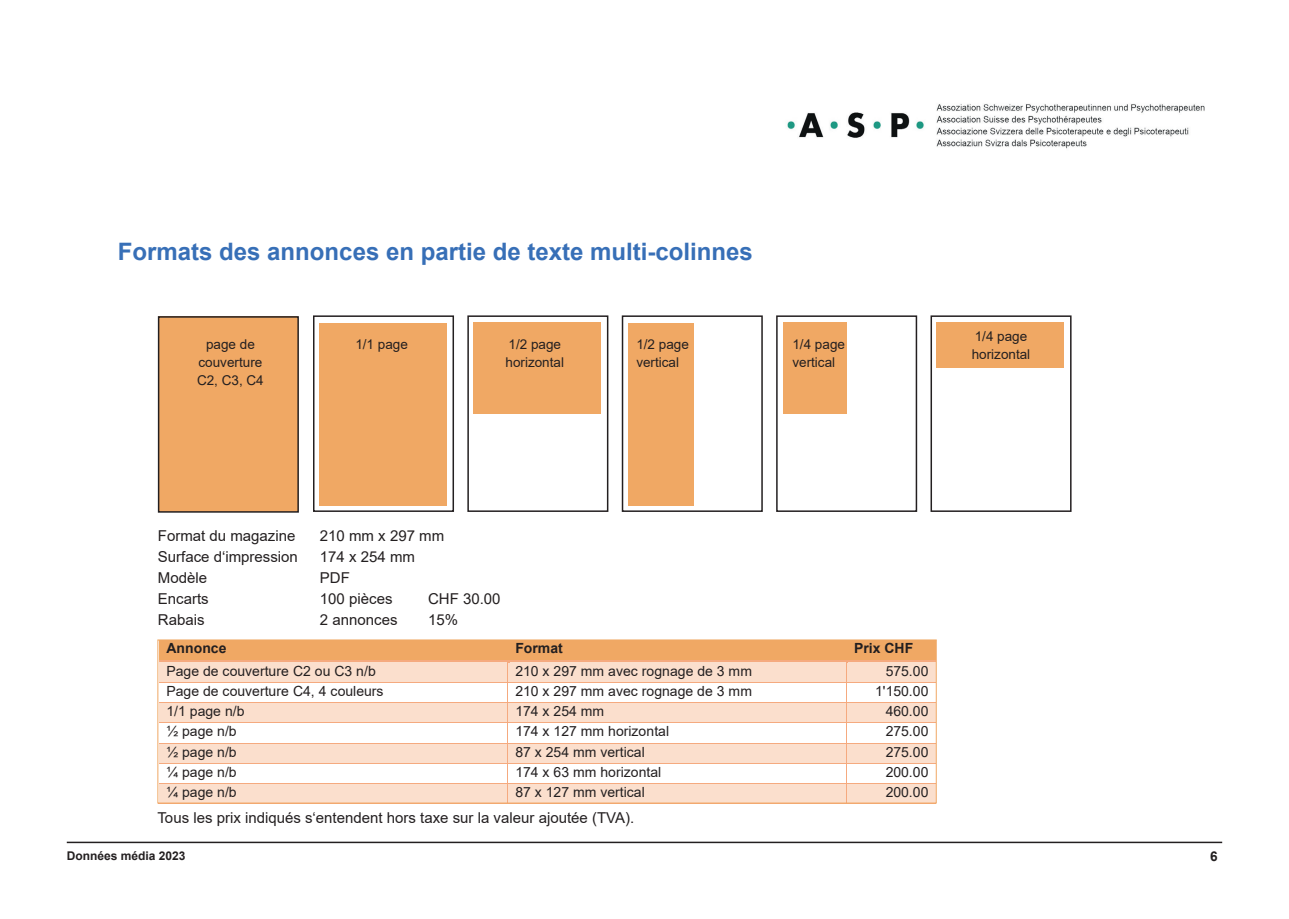
<style>
.page{position:relative;width:1289px;height:919px;background:#fff}
.page>*{position:absolute;margin:0;border:0;box-sizing:border-box;transform-origin:0 0}
.t1{font:700 24px "Arial";color:#376fb7}
.t2{font:15px "Arial";color:#231f20}
.t3{font:13.95px "Arial";color:#231f20}
.t4{font:700 13.95px "Arial";color:#231f20}
.t5{font:13.5px/18px "Arial";color:#231f20}
.t6{font:700 13.5px "Arial";color:#231f20}
.t7{font:700 12px "Arial";color:#231f20}
</style>
<div class="page">
<img style="left:787px;top:104px;width:418px;height:45px">
<hr style="left:67px;top:841px;width:1155px;height:2px;background:#231f20">
<div style="left:159px;top:317px;width:139px;height:195px;background:#f0a864"></div>
<div style="left:158px;top:316px;width:141px;height:196px;border:2px solid #231f20"></div>
<div style="left:313px;top:315px;width:141px;height:197px;border:2px solid #231f20"></div>
<div style="left:467px;top:315px;width:141px;height:197px;border:2px solid #231f20"></div>
<div style="left:621px;top:315px;width:141px;height:197px;border:2px solid #231f20"></div>
<div style="left:776px;top:315px;width:141px;height:197px;border:2px solid #231f20"></div>
<div style="left:930px;top:315px;width:141px;height:197px;border:2px solid #231f20"></div>
<div style="left:319px;top:322px;width:128px;height:183px;background:#f0a864"></div>
<div style="left:473px;top:322px;width:128px;height:92px;background:#f0a864"></div>
<div style="left:628px;top:322px;width:65px;height:183px;background:#f0a864"></div>
<div style="left:782px;top:322px;width:64px;height:91px;background:#f0a864"></div>
<div style="left:936px;top:322px;width:127px;height:46px;background:#f0a864"></div>
<div style="left:159px;top:640px;width:349px;height:20px;background:#f0a864"></div>
<div style="left:508px;top:640px;width:338px;height:20px;background:#f0a864"></div>
<div style="left:846px;top:640px;width:90px;height:20px;background:#f0a864"></div>
<div style="left:159px;top:662px;width:348px;height:20px;background:#fbdfcd"></div>
<div style="left:508px;top:662px;width:338px;height:20px;background:#fbdfcd"></div>
<div style="left:846px;top:662px;width:90px;height:20px;background:#fbdfcd"></div>
<hr style="left:159px;top:660px;width:348px;height:2px;background:#f5aa7f">
<hr style="left:510px;top:660px;width:336px;height:2px;background:#f5aa7f">
<hr style="left:848px;top:660px;width:88px;height:2px;background:#f5aa7f">
<hr style="left:159px;top:682px;width:348px;height:1px;background:#f5aa7f">
<hr style="left:508px;top:682px;width:338px;height:1px;background:#f5aa7f">
<hr style="left:846px;top:682px;width:90px;height:1px;background:#f5aa7f">
<div style="left:159px;top:702px;width:348px;height:20px;background:#fbdfcd"></div>
<div style="left:508px;top:702px;width:338px;height:20px;background:#fbdfcd"></div>
<div style="left:846px;top:702px;width:90px;height:20px;background:#fbdfcd"></div>
<hr style="left:159px;top:702px;width:348px;height:1px;background:#f5aa7f">
<hr style="left:508px;top:702px;width:338px;height:1px;background:#f5aa7f">
<hr style="left:846px;top:702px;width:90px;height:1px;background:#f5aa7f">
<hr style="left:159px;top:722px;width:348px;height:1px;background:#f5aa7f">
<hr style="left:508px;top:722px;width:338px;height:1px;background:#f5aa7f">
<hr style="left:846px;top:722px;width:90px;height:1px;background:#f5aa7f">
<div style="left:159px;top:743px;width:348px;height:20px;background:#fbdfcd"></div>
<div style="left:508px;top:743px;width:338px;height:20px;background:#fbdfcd"></div>
<div style="left:846px;top:743px;width:90px;height:20px;background:#fbdfcd"></div>
<hr style="left:159px;top:743px;width:348px;height:1px;background:#f5aa7f">
<hr style="left:508px;top:743px;width:338px;height:1px;background:#f5aa7f">
<hr style="left:846px;top:743px;width:90px;height:1px;background:#f5aa7f">
<hr style="left:159px;top:763px;width:348px;height:1px;background:#f5aa7f">
<hr style="left:508px;top:763px;width:338px;height:1px;background:#f5aa7f">
<hr style="left:846px;top:763px;width:90px;height:1px;background:#f5aa7f">
<div style="left:159px;top:783px;width:348px;height:20px;background:#fbdfcd"></div>
<div style="left:508px;top:783px;width:338px;height:20px;background:#fbdfcd"></div>
<div style="left:846px;top:783px;width:90px;height:20px;background:#fbdfcd"></div>
<hr style="left:159px;top:783px;width:348px;height:1px;background:#f5aa7f">
<hr style="left:508px;top:783px;width:338px;height:1px;background:#f5aa7f">
<hr style="left:846px;top:783px;width:90px;height:1px;background:#f5aa7f">
<svg style="left:507px;top:660px;width:3px;height:141px"></svg>
<svg style="left:846px;top:660px;width:2px;height:141px"></svg>
<div style="left:157px;top:639px;width:779px;height:164px;border:1px solid #f0a864"></div>
<h1 class="t1" style="left:118px;top:234px;width:636px">Formats des annonces en partie de texte multi-colinnes</h1>
<p class="t5" style="left:197px;top:335px;width:68px;text-align:center">page de couverture<br>C2, C3, C4</p>
<p class="t5" style="left:355px;top:335px;width:54px">1/1 page</p>
<p class="t5" style="left:505px;top:335px;width:60px">1/2 page horizontal</p>
<p class="t5" style="left:636px;top:335px;width:54px">1/2 page vertical</p>
<p class="t5" style="left:792px;top:335px;width:54px">1/4 page vertical</p>
<p class="t5" style="left:971px;top:327px;width:60px">1/4 page horizontal</p>
<p class="t2" style="left:158px;top:525px;width:139px">Format du magazine</p>
<p class="t2" style="left:320px;top:525px;width:126px">210 mm x 297 mm</p>
<p class="t2" style="left:158px;top:546px;width:142px">Surface d‘impression</p>
<p class="t2" style="left:320px;top:546px;width:97px">174 x 254 mm</p>
<p class="t2" style="left:158px;top:567px;width:51px">Modèle</p>
<p class="t2" style="left:320px;top:567px;width:31px">PDF</p>
<p class="t2" style="left:158px;top:588px;width:52px">Encarts</p>
<p class="t2" style="left:320px;top:588px;width:74px">100 pièces</p>
<p class="t2" style="left:428px;top:588px;width:74px">CHF 30.00</p>
<p class="t2" style="left:158px;top:609px;width:48px">Rabais</p>
<p class="t2" style="left:320px;top:609px;width:79px">2 annonces</p>
<p class="t2" style="left:428px;top:609px;width:32px">15%</p>
<p class="t4" style="left:166px;top:638px;width:61px">Annonce</p>
<p class="t4" style="left:515px;top:638px;width:49px">Format</p>
<p class="t4" style="left:854px;top:638px;width:61px">Prix CHF</p>
<p class="t3" style="left:166px;top:661px;width:211px">Page de couverture C2 ou C3 n/b</p>
<p class="t3" style="left:515px;top:661px;width:238px">210 x 297 mm avec rognage de 3 mm</p>
<p class="t3" style="left:885px;top:661px;width:44px">575.00</p>
<p class="t3" style="left:166px;top:681px;width:219px">Page de couverture C4, 4 couleurs</p>
<p class="t3" style="left:515px;top:681px;width:238px">210 x 297 mm avec rognage de 3 mm</p>
<p class="t3" style="left:875px;top:681px;width:55px">1'150.00</p>
<p class="t3" style="left:166px;top:701px;width:79px">1/1 page n/b</p>
<p class="t3" style="left:515px;top:701px;width:90px">174 x 254 mm</p>
<p class="t3" style="left:885px;top:701px;width:44px">460.00</p>
<p class="t3" style="left:166px;top:721px;width:72px">½ page n/b</p>
<p class="t3" style="left:515px;top:721px;width:155px">174 x 127 mm horizontal</p>
<p class="t3" style="left:885px;top:721px;width:44px">275.00</p>
<p class="t3" style="left:166px;top:742px;width:72px">½ page n/b</p>
<p class="t3" style="left:515px;top:742px;width:131px">87 x 254 mm vertical</p>
<p class="t3" style="left:885px;top:742px;width:44px">275.00</p>
<p class="t3" style="left:166px;top:762px;width:72px">¼ page n/b</p>
<p class="t3" style="left:515px;top:762px;width:147px">174 x 63 mm horizontal</p>
<p class="t3" style="left:885px;top:762px;width:44px">200.00</p>
<p class="t3" style="left:166px;top:782px;width:72px">¼ page n/b</p>
<p class="t3" style="left:515px;top:782px;width:131px">87 x 127 mm vertical</p>
<p class="t3" style="left:885px;top:782px;width:44px">200.00</p>
<p class="t2" style="left:157px;top:807px;width:478px">Tous les prix indiqués s‘entendent hors taxe sur la valeur ajoutée (TVA).</p>
<p class="t7" style="left:67px;top:846px;width:120px">Données média 2023</p>
<p class="t6" style="left:1210px;top:846px;width:9px">6</p>
</div>
